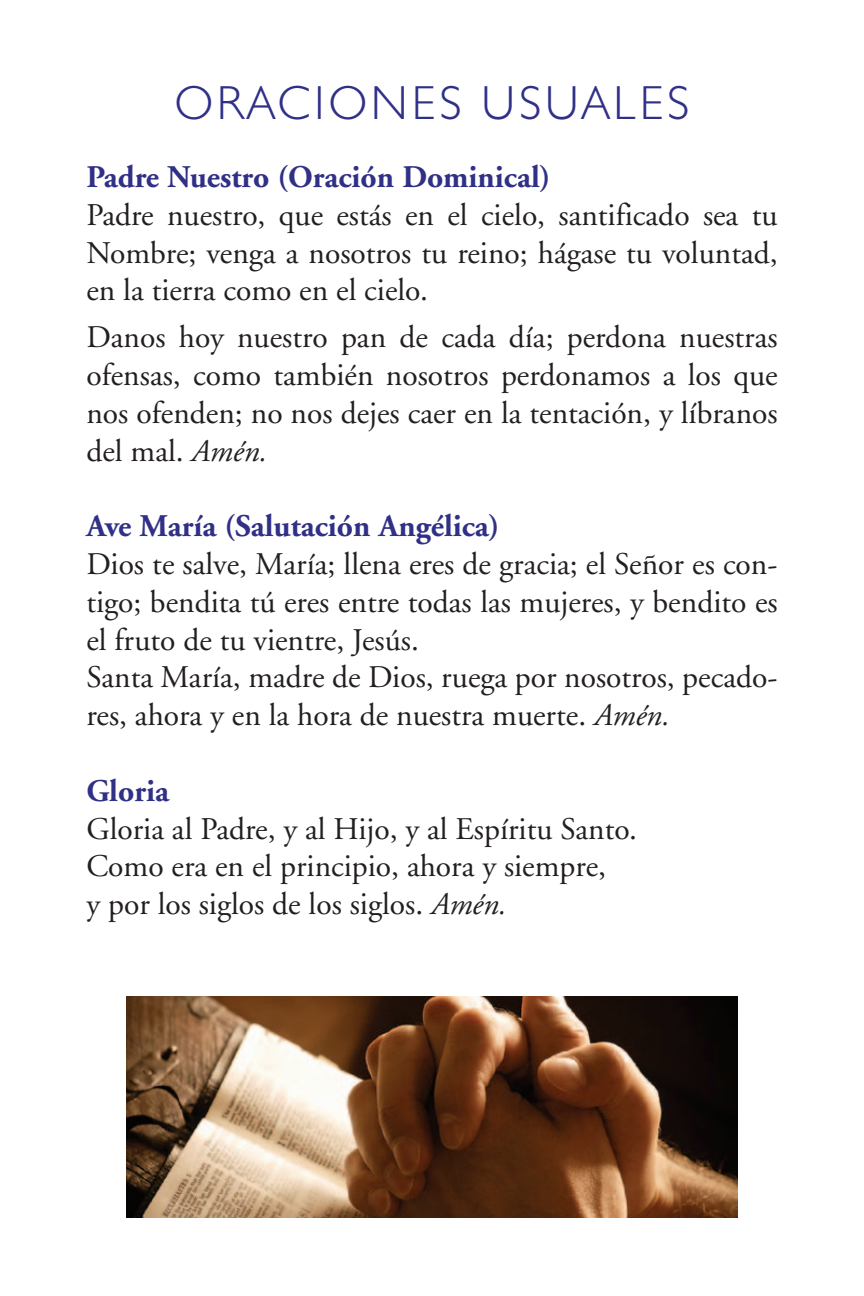
<style>
.page{position:relative;width:864px;height:1296px;background:#fff}
.page>*{position:absolute;margin:0;border:0;box-sizing:border-box;transform-origin:0 0}
.t1{font:300 48px "Humanist 521 BT";letter-spacing:.08em;color:#303087}
.t2{font:31.5px/37.8px "Adobe Garamond";color:#231f20;text-align:justify}
.t3{font:700 31.5px "Adobe Garamond";color:#303087}
.s1{font-style:italic}
</style>
<div class="page">
<img style="left:126px;top:997px;width:612px;height:221px">
<h1 class="t1" style="left:175px;top:73px;width:516px">ORACIONES USUALES</h1>
<p class="t3" style="left:86px;top:160px;width:466px">Padre Nuestro (Oración Dominical)</p>
<p class="t2" style="left:86px;top:197px;width:693px">Padre nuestro, que estás en el cielo, santificado sea tu Nombre; venga a nosotros tu reino; hágase tu voluntad, en la tierra como en el cielo.</p>
<p class="t2" style="left:86px;top:319px;width:693px">Danos hoy nuestro pan de cada día; perdona nuestras ofensas, como también nosotros perdonamos a los que nos ofenden; no nos dejes caer en la tentación, y líbranos del mal. <span class="s1">Amén.</span></p>
<p class="t3" style="left:86px;top:509px;width:415px">Ave María (Salutación Angélica)</p>
<p class="t2" style="left:86px;top:546px;width:693px;text-align:left">Dios te salve, María; llena eres de gracia; el Señor es con&shy;tigo; bendita tú eres entre todas las mujeres, y bendito es el fruto de tu vientre, Jesús.<br>Santa María, madre de Dios, ruega por nosotros, pecado&shy;res, ahora y en la hora de nuestra muerte. <span class="s1">Amén.</span></p>
<p class="t3" style="left:86px;top:774px;width:84px">Gloria</p>
<p class="t2" style="left:86px;top:811px;width:552px;text-align:left">Gloria al Padre, y al Hijo, y al Espíritu Santo.<br>Como era en el principio, ahora y siempre,<br>y por los siglos de los siglos. <span class="s1">Amén.</span></p>
</div>
